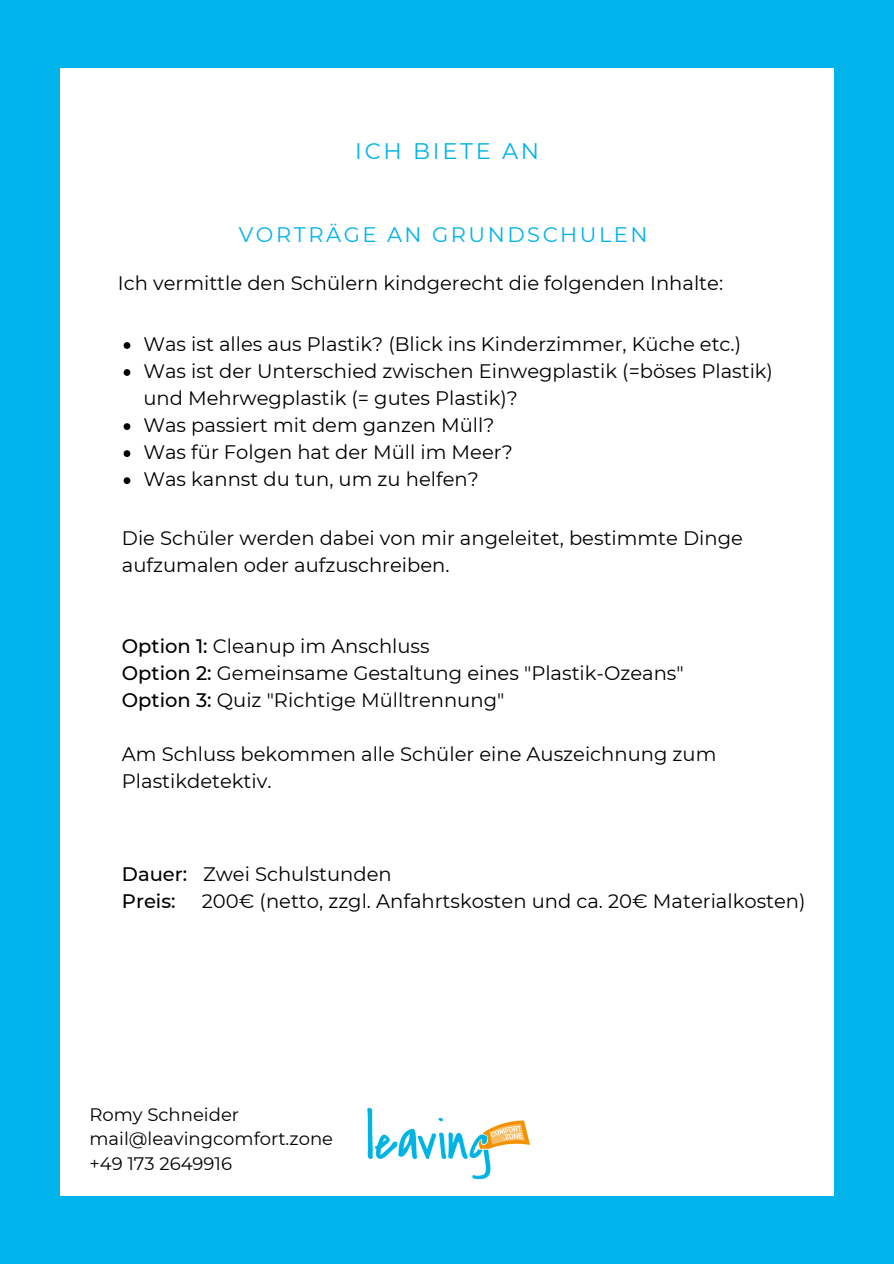
<style>
.page{position:relative;width:894px;height:1264px;background:#fff}
.page>*{position:absolute;margin:0;border:0;box-sizing:border-box;transform-origin:0 0}
.t1{font:22.5px "Montserrat";letter-spacing:.12em;color:#00b3eb}
.t2{font:21px "Montserrat";letter-spacing:.12em;color:#00b3eb}
.t3{font:19.5px/27px "Montserrat";color:#000}
.t4{font:18px/24.8px "Montserrat";color:#000}
.s1{font-weight:500}
</style>
<div class="page">
<div style="left:0;top:0;width:893px;height:1263px;background:#00b3eb"></div>
<div style="left:60px;top:68px;width:773px;height:1127px;background:#fff"></div>
<img style="left:367px;top:1107px;width:164px;height:73px">
<svg style="left:124px;top:342px;width:6px;height:7px"></svg>
<svg style="left:124px;top:369px;width:6px;height:7px"></svg>
<svg style="left:124px;top:423px;width:6px;height:7px"></svg>
<svg style="left:124px;top:450px;width:6px;height:7px"></svg>
<svg style="left:124px;top:477px;width:6px;height:7px"></svg>
<p class="t1" style="left:355px;top:137px;width:185px">ICH BIETE AN</p>
<p class="t2" style="left:239px;top:222px;width:410px">VORTRÄGE AN GRUNDSCHULEN</p>
<p class="t3" style="left:118px;top:269px;width:606px">Ich vermittle den Schülern kindgerecht die folgenden Inhalte:</p>
<p class="t3" style="left:143px;top:330px;width:631px">Was ist alles aus Plastik? (Blick ins Kinderzimmer, Küche etc.)<br>Was ist der Unterschied zwischen Einwegplastik (=böses Plastik) und Mehrwegplastik (= gutes Plastik)?<br>Was passiert mit dem ganzen Müll?<br>Was für Folgen hat der Müll im Meer?<br>Was kannst du tun, um zu helfen?</p>
<p class="t3" style="left:122px;top:524px;width:622px">Die Schüler werden dabei von mir angeleitet, bestimmte Dinge aufzumalen oder aufzuschreiben.</p>
<p class="t3" style="left:122px;top:632px;width:563px"><span class="s1">Option 1:</span> Cleanup im Anschluss<br><span class="s1">Option 2:</span> Gemeinsame Gestaltung eines "Plastik-Ozeans"<br><span class="s1">Option 3:</span> Quiz "Richtige Mülltrennung"</p>
<p class="t3" style="left:122px;top:740px;width:596px">Am Schluss bekommen alle Schüler eine Auszeichnung zum<br>Plastikdetektiv.</p>
<p class="t3" style="left:122px;top:860px;width:271px"><span class="s1">Dauer:</span> Zwei Schulstunden<br><span class="s1">Preis:</span></p>
<p class="t3" style="left:202px;top:887px;width:605px">200€ (netto, zzgl. Anfahrtskosten und ca. 20€ Materialkosten)</p>
<p class="t4" style="left:89px;top:1101px;width:245px">Romy Schneider mail@leavingcomfort.zone +49 173 2649916</p>
</div>
